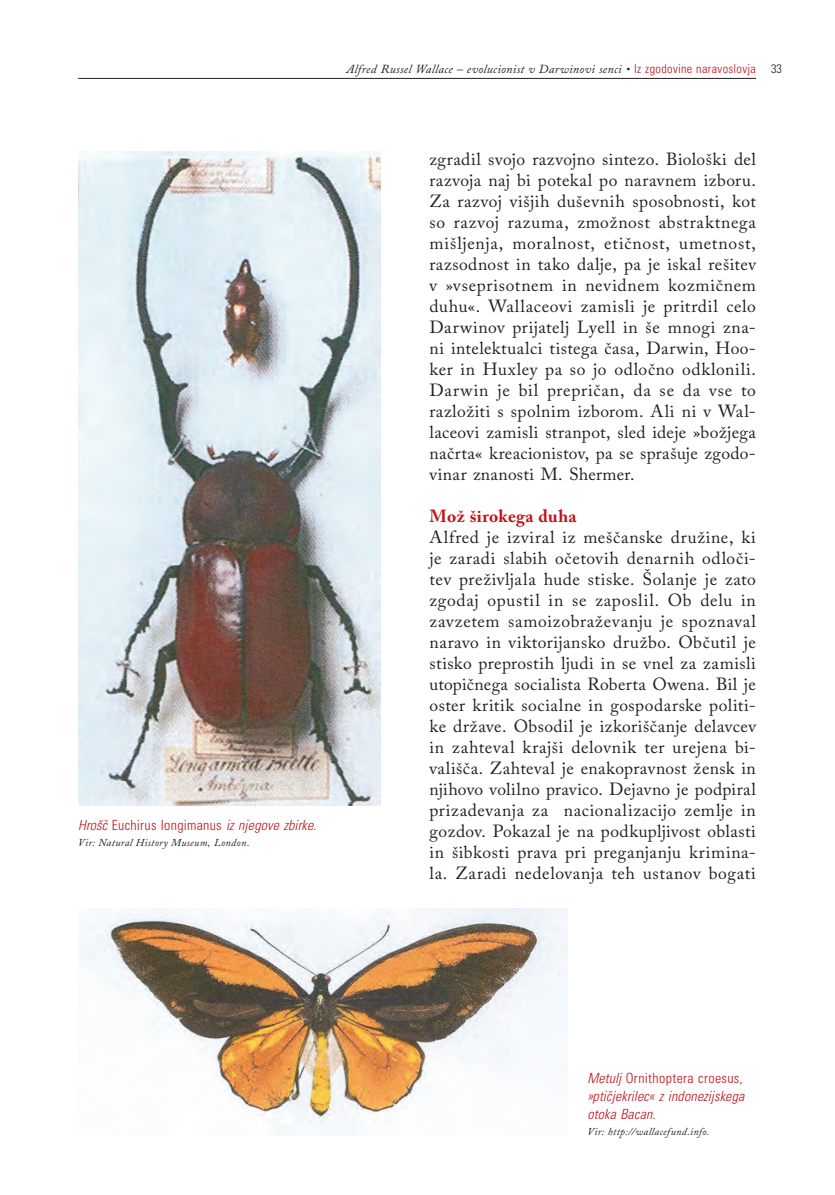
<style>
.page{position:relative;width:835px;height:1195px;background:#fff}
.page>*{position:absolute;margin:0;border:0;box-sizing:border-box;transform-origin:0 0}
.t1{font:17.5px/21px "Adobe Caslon Pro";letter-spacing:.025em;color:#231f20;text-align:justify}
.t2{font:700 17.5px "Adobe Caslon Pro";letter-spacing:.02em;color:#c2121a}
.t3{font:italic 300 condensed 14px/17.8px "Univers";letter-spacing:.01em;color:#c2121a}
.t4{font:italic 12.25px "Adobe Caslon Pro";letter-spacing:.025em;color:#231f20}
.t5{font:italic 10.5px "Adobe Caslon Pro";letter-spacing:.03em;color:#231f20}
.s1{font-style:normal}
.s2{font-family:"Univers";font-weight:300;font-style:normal;font-stretch:condensed;color:#c2121a}
.s3{font-family:"Univers";font-weight:300;font-style:normal;font-stretch:condensed}
</style>
<div class="page">
<hr style="left:78px;top:78px;width:677px;height:1px;background:#231f20">
<img style="left:79px;top:152px;width:301px;height:653px">
<img style="left:78px;top:908px;width:489px;height:227px">
<p class="t3" style="left:78px;top:815px;width:239px">HrošË <span class="s1">Euchirus longimanus</span> iz njegove zbirke.</p>
<p class="t5" style="left:78px;top:835px;width:173px">Vir: Natural History Museum, London.</p>
<p class="t4" style="left:346px;top:62px;width:437px">Alfred Russel Wallace – evolucionist v Darwinovi senci • <span class="s2">Iz zgodovine naravoslovja</span> <span class="s3">33</span></p>
<p class="t1" style="left:429px;top:148px;width:328px">zgradil svojo razvojno sintezo. Biološki del razvoja naj bi potekal po naravnem izboru.<br>Za razvoj višjih duševnih sposobnosti, kot so razvoj razuma, zmožnost abstraktnega mišljenja, moralnost, etičnost, umetnost, razsodnost in tako dalje, pa je iskal rešitev v »vseprisotnem in nevidnem kozmičnem duhu«. Wallaceovi zamisli je pritrdil celo Darwinov prijatelj Lyell in še mnogi zna&shy;ni intelektualci tistega časa, Darwin, Hoo&shy;ker in Huxley pa so jo odločno odklonili.<br>Darwin je bil prepričan, da se da vse to razložiti s spolnim izborom. Ali ni v Wal&shy;laceovi zamisli stranpot, sled ideje »božjega načrta« kreacionistov, pa se sprašuje zgodo&shy;vinar znanosti M. Shermer.</p>
<p class="t2" style="left:429px;top:505px;width:148px">Mož širokega duha</p>
<p class="t1" style="left:429px;top:526px;width:328px">Alfred je izviral iz meščanske družine, ki je zaradi slabih očetovih denarnih odloči&shy;tev preživljala hude stiske. Šolanje je zato zgodaj opustil in se zaposlil. Ob delu in zavzetem samoizobraževanju je spoznaval naravo in viktorijansko družbo. Občutil je stisko preprostih ljudi in se vnel za zamisli utopičnega socialista Roberta Owena. Bil je oster kritik socialne in gospodarske politi&shy;ke države. Obsodil je izkoriščanje delavcev in zahteval krajši delovnik ter urejena bi&shy;vališča. Zahteval je enakopravnost žensk in njihovo volilno pravico. Dejavno je podpiral prizadevanja za nacionalizacijo zemlje in gozdov. Pokazal je na podkupljivost oblasti in šibkosti prava pri preganjanju krimina&shy;la. Zaradi nedelovanja teh ustanov bogati</p>
<p class="t3" style="left:587px;top:1068px;width:158px">Metulj <span class="s1">Ornithoptera croesus, </span>≈ptiËjekrilec« z indonezijskega otoka Bacan.</p>
<p class="t5" style="left:587px;top:1124px;width:123px">Vir: http://wallacefund.info.</p>
</div>
